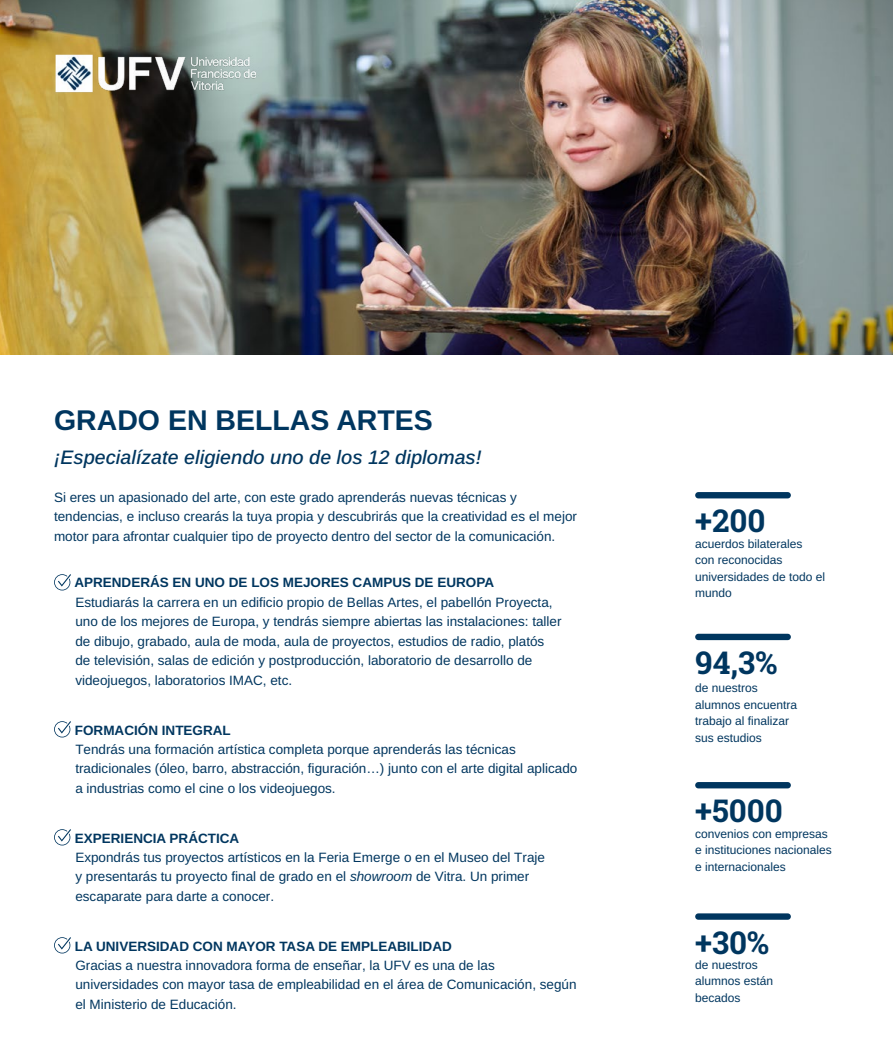
<style>
.page{position:relative;width:893px;height:1063px;background:#fff}
.page>*{position:absolute;margin:0;border:0;box-sizing:border-box;transform-origin:0 0}
.t1{font:31.5px "Roboto Slab";color:#00365f}
.t2{font:700 28.5px "Arimo";color:#00365f}
.t3{font:italic 500 19.5px "Arimo";color:#00365f}
.t4{font:13.5px/19.5px "Arimo";color:#00365f}
.t5{font:700 13.5px "Arimo";color:#00365f}
.t6{font:12px/16.5px "Arimo";color:#00365f}
.s1{font-style:italic}
</style>
<div class="page">
<img style="left:0;top:0;width:893px;height:354px">
<img style="left:50px;top:48px;width:215px;height:45px">
<svg style="left:54px;top:574px;width:17px;height:16px"></svg>
<svg style="left:54px;top:721px;width:17px;height:16px"></svg>
<svg style="left:54px;top:829px;width:17px;height:16px"></svg>
<svg style="left:54px;top:937px;width:17px;height:16px"></svg>
<div style="left:695px;top:782px;width:96px;height:6px;background:#00365f;border-radius:3px"></div>
<div style="left:695px;top:913px;width:96px;height:7px;background:#00365f;border-radius:3px"></div>
<div style="left:695px;top:634px;width:96px;height:6px;background:#00365f;border-radius:3px"></div>
<div style="left:695px;top:492px;width:96px;height:6px;background:#00365f;border-radius:3px"></div>
<h2 class="t2" style="left:54px;top:400px;width:380px">GRADO EN BELLAS ARTES</h2>
<h3 class="t3" style="left:54px;top:444px;width:429px">¡Especialízate eligiendo uno de los 12 diplomas!</h3>
<p class="t4" style="left:54px;top:488px;width:524px">Si eres un apasionado del arte, con este grado aprenderás nuevas técnicas y tendencias, e incluso crearás la tuya propia y descubrirás que la creatividad es el mejor motor para afrontar cualquier tipo de proyecto dentro del sector de la comunicación.</p>
<p class="t5" style="left:74px;top:573px;width:421px">APRENDERÁS EN UNO DE LOS MEJORES CAMPUS DE EUROPA</p>
<p class="t4" style="left:75px;top:593px;width:488px">Estudiarás la carrera en un edificio propio de Bellas Artes, el pabellón Proyecta, uno de los mejores de Europa, y tendrás siempre abiertas las instalaciones: taller de dibujo, grabado, aula de moda, aula de proyectos, estudios de radio, platós de televisión, salas de edición y postproducción, laboratorio de desarrollo de videojuegos, laboratorios IMAC, etc.</p>
<p class="t5" style="left:75px;top:720px;width:157px">FORMACIÓN INTEGRAL</p>
<p class="t4" style="left:75px;top:740px;width:503px">Tendrás una formación artística completa porque aprenderás las técnicas tradicionales (óleo, barro, abstracción, figuración…) junto con el arte digital aplicado a industrias como el cine o los videojuegos.</p>
<p class="t5" style="left:75px;top:828px;width:166px">EXPERIENCIA PRÁCTICA</p>
<p class="t4" style="left:75px;top:848px;width:471px">Expondrás tus proyectos artísticos en la Feria Emerge o en el Museo del Traje y presentarás tu proyecto final de grado en el <span class="s1">showroom</span> de Vitra. Un primer escaparate para darte a conocer.</p>
<p class="t5" style="left:75px;top:936px;width:379px">LA UNIVERSIDAD CON MAYOR TASA DE EMPLEABILIDAD</p>
<p class="t4" style="left:75px;top:956px;width:503px">Gracias a nuestra innovadora forma de enseñar, la UFV es una de las universidades con mayor tasa de empleabilidad en el área de Comunicación, según el Ministerio de Educación.</p>
<h1 class="t1" style="left:695px;top:499px;width:72px">+200</h1>
<p class="t6" style="left:695px;top:535px;width:132px">acuerdos bilaterales<br>con reconocidas universidades de todo el mundo</p>
<h1 class="t1" style="left:695px;top:641px;width:84px">94,3%</h1>
<p class="t6" style="left:695px;top:680px;width:104px">de nuestros alumnos encuentra trabajo al finalizar sus estudios</p>
<h1 class="t1" style="left:695px;top:789px;width:89px">+5000</h1>
<p class="t6" style="left:695px;top:825px;width:138px">convenios con empresas e instituciones nacionales e internacionales</p>
<h1 class="t1" style="left:695px;top:921px;width:75px">+30%</h1>
<p class="t6" style="left:695px;top:957px;width:80px">de nuestros alumnos están becados</p>
</div>
